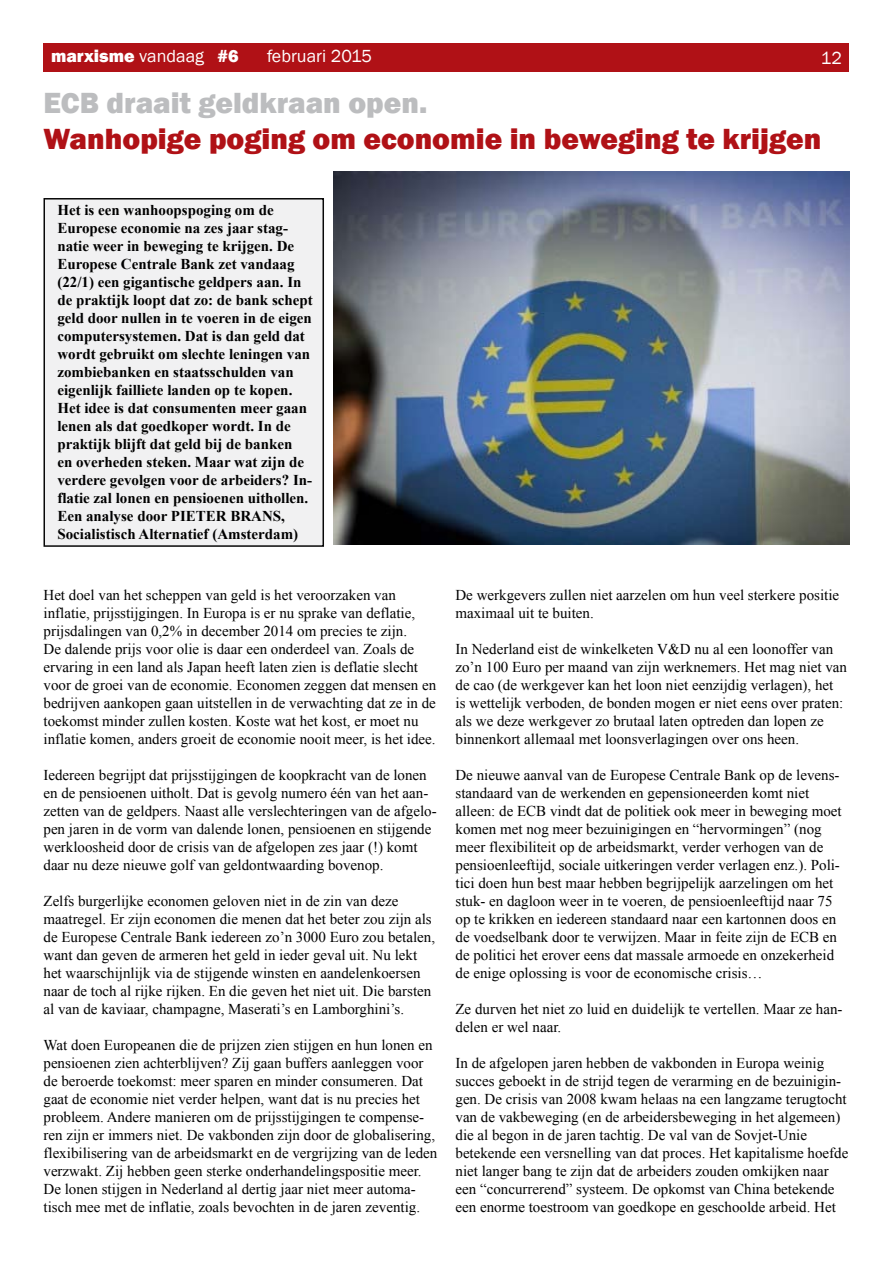
<style>
.page{position:relative;width:893px;height:1263px;background:#fff}
.page>*{position:absolute;margin:0;border:0;box-sizing:border-box;transform-origin:0 0}
.t1{font:800 30px "Franklin Gothic";color:#b01116}
.t2{font:800 30px "Franklin Gothic";color:#bcbdbf}
.t3{font:800 18px "Franklin Gothic";color:#fff}
.t4{font:18px "Franklin Gothic";color:#fff}
.t5{font:15px/18px "Times New Roman";color:#000}
.t6{font:700 15px/18px "Times New Roman";color:#000}
.s1{font-weight:400}
</style>
<div class="page">
<div style="left:44px;top:44px;width:805px;height:28px;background:#b01116"></div>
<div style="left:44px;top:199px;width:279px;height:347px;background:#f1f1f2"></div>
<div style="left:44px;top:198px;width:280px;height:349px;border:2px solid #000"></div>
<img style="left:333px;top:171px;width:516px;height:373px">
<p class="t3" style="left:51px;top:44px;width:189px">marxisme <span class="s1">vandaag</span> #6</p>
<p class="t4" style="left:267px;top:45px;width:107px">februari 2015</p>
<p class="t4" style="left:821px;top:46px;width:23px">12</p>
<h1 class="t2" style="left:44px;top:83px;width:385px">ECB draait geldkraan open.</h1>
<h1 class="t1" style="left:44px;top:119px;width:779px">Wanhopige poging om economie in beweging te krijgen</h1>
<p class="t6" style="left:57px;top:200px;width:257px">Het is een wanhoopspoging om de Europese economie na zes jaar stag&shy;natie weer in beweging te krijgen. De Europese Centrale Bank zet vandaag (22/1) een gigantische geldpers aan. In de praktijk loopt dat zo: de bank schept geld door nullen in te voeren in de eigen computersystemen. Dat is dan geld dat wordt gebruikt om slechte leningen van zombiebanken en staatsschulden van eigenlijk failliete landen op te kopen.<br>Het idee is dat consumenten meer gaan lenen als dat goedkoper wordt. In de praktijk blijft dat geld bij de banken<br>en overheden steken. Maar wat zijn de verdere gevolgen voor de arbeiders? In&shy;flatie zal lonen en pensioenen uithollen.<br>Een analyse door PIETER BRANS, Socialistisch Alternatief (Amsterdam)</p>
<p class="t5" style="left:44px;top:586px;width:394px">Het doel van het scheppen van geld is het veroorzaken van inflatie, prijsstijgingen. In Europa is er nu sprake van deflatie, prijsdalingen van 0,2% in december 2014 om precies te zijn.<br>De dalende prijs voor olie is daar een onderdeel van. Zoals de ervaring in een land als Japan heeft laten zien is deflatie slecht voor de groei van de economie. Economen zeggen dat mensen en bedrijven aankopen gaan uitstellen in de verwachting dat ze in de toekomst minder zullen kosten. Koste wat het kost, er moet nu inflatie komen, anders groeit de economie nooit meer, is het idee.</p>
<p class="t5" style="left:44px;top:766px;width:395px">Iedereen begrijpt dat prijsstijgingen de koopkracht van de lonen en de pensioenen uitholt. Dat is gevolg numero één van het aan&shy;zetten van de geldpers. Naast alle verslechteringen van de afgelo&shy;pen jaren in de vorm van dalende lonen, pensioenen en stijgende werkloosheid door de crisis van de afgelopen zes jaar (!) komt daar nu deze nieuwe golf van geldontwaarding bovenop.</p>
<p class="t5" style="left:44px;top:892px;width:393px">Zelfs burgerlijke economen geloven niet in de zin van deze maatregel. Er zijn economen die menen dat het beter zou zijn als de Europese Centrale Bank iedereen zo’n 3000 Euro zou betalen, want dan geven de armeren het geld in ieder geval uit. Nu lekt het waarschijnlijk via de stijgende winsten en aandelenkoersen naar de toch al rijke rijken. En die geven het niet uit. Die barsten al van de kaviaar, champagne, Maserati’s en Lamborghini’s.</p>
<p class="t5" style="left:44px;top:1036px;width:395px">Wat doen Europeanen die de prijzen zien stijgen en hun lonen en pensioenen zien achterblijven? Zij gaan buffers aanleggen voor de beroerde toekomst: meer sparen en minder consumeren. Dat gaat de economie niet verder helpen, want dat is nu precies het probleem. Andere manieren om de prijsstijgingen te compense&shy;ren zijn er immers niet. De vakbonden zijn door de globalisering, flexibilisering van de arbeidsmarkt en de vergrijzing van de leden verzwakt. Zij hebben geen sterke onderhandelingspositie meer.<br>De lonen stijgen in Nederland al dertig jaar niet meer automa&shy;tisch mee met de inflatie, zoals bevochten in de jaren zeventig.</p>
<p class="t5" style="left:455px;top:586px;width:385px">De werkgevers zullen niet aarzelen om hun veel sterkere positie maximaal uit te buiten.</p>
<p class="t5" style="left:455px;top:640px;width:393px">In Nederland eist de winkelketen V&amp;D nu al een loonoffer van zo’n 100 Euro per maand van zijn werknemers. Het mag niet van de cao (de werkgever kan het loon niet eenzijdig verlagen), het<br>is wettelijk verboden, de bonden mogen er niet eens over praten: als we deze werkgever zo brutaal laten optreden dan lopen ze binnenkort allemaal met loonsverlagingen over ons heen.</p>
<p class="t5" style="left:455px;top:766px;width:388px">De nieuwe aanval van de Europese Centrale Bank op de levens&shy;standaard van de werkenden en gepensioneerden komt niet alleen: de ECB vindt dat de politiek ook meer in beweging moet komen met nog meer bezuinigingen en “hervormingen” (nog meer flexibiliteit op de arbeidsmarkt, verder verhogen van de pensioenleeftijd, sociale uitkeringen verder verlagen enz.). Poli&shy;tici doen hun best maar hebben begrijpelijk aarzelingen om het stuk- en dagloon weer in te voeren, de pensioenleeftijd naar 75 op te krikken en iedereen standaard naar een kartonnen doos en de voedselbank door te verwijzen. Maar in feite zijn de ECB en de politici het erover eens dat massale armoede en onzekerheid de enige oplossing is voor de economische crisis…</p>
<p class="t5" style="left:455px;top:1000px;width:388px">Ze durven het niet zo luid en duidelijk te vertellen. Maar ze han&shy;delen er wel naar.</p>
<p class="t5" style="left:455px;top:1054px;width:394px">In de afgelopen jaren hebben de vakbonden in Europa weinig succes geboekt in de strijd tegen de verarming en de bezuinigin&shy;gen. De crisis van 2008 kwam helaas na een langzame terugtocht van de vakbeweging (en de arbeidersbeweging in het algemeen) die al begon in de jaren tachtig. De val van de Sovjet-Unie betekende een versnelling van dat proces. Het kapitalisme hoefde niet langer bang te zijn dat de arbeiders zouden omkijken naar een “concurrerend” systeem. De opkomst van China betekende een enorme toestroom van goedkope en geschoolde arbeid. Het</p>
</div>
